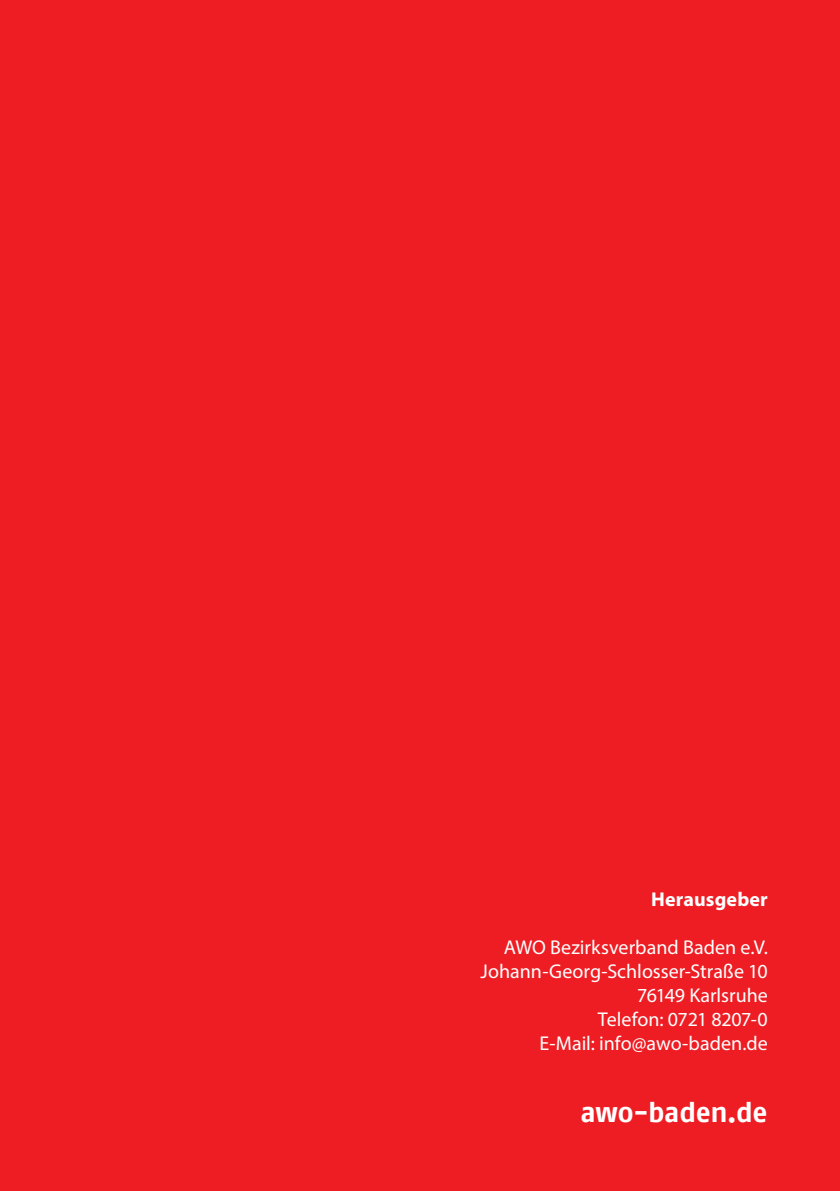
<style>
.page{position:relative;width:840px;height:1191px;background:#fff}
.page>*{position:absolute;margin:0;border:0;box-sizing:border-box;transform-origin:0 0}
.Adresse_Website{font:700 28px "AWO Fago Office";letter-spacing:-.015em;color:#fff}
.Fließtext_Raster{font:20px "Myriad Pro";color:#fff}
.Fließtext_Raster-2{font:700 20px "Myriad Pro";letter-spacing:.01em;color:#fff}
</style>
<div class="page">
<div style="left:0;top:0;width:839px;height:1191px;background:#ee1d23"></div>
<p class="Fließtext_Raster-2" style="left:650px;top:886px;width:118px">Herausgeber</p>
<p class="Fließtext_Raster" style="left:503px;top:934px;width:265px">AWO Bezirksverband Baden e.V.</p>
<p class="Fließtext_Raster" style="left:480px;top:958px;width:288px">Johann-Georg-Schlosser-Straße 10</p>
<p class="Fließtext_Raster" style="left:637px;top:982px;width:132px">76149 Karlsruhe</p>
<p class="Fließtext_Raster" style="left:597px;top:1006px;width:171px">Telefon: 0721 8207-0</p>
<p class="Fließtext_Raster" style="left:539px;top:1030px;width:230px">E-Mail: info@awo-baden.de</p>
<p class="Adresse_Website" style="left:580px;top:1095px;width:189px">awo-baden.de</p>
</div>
